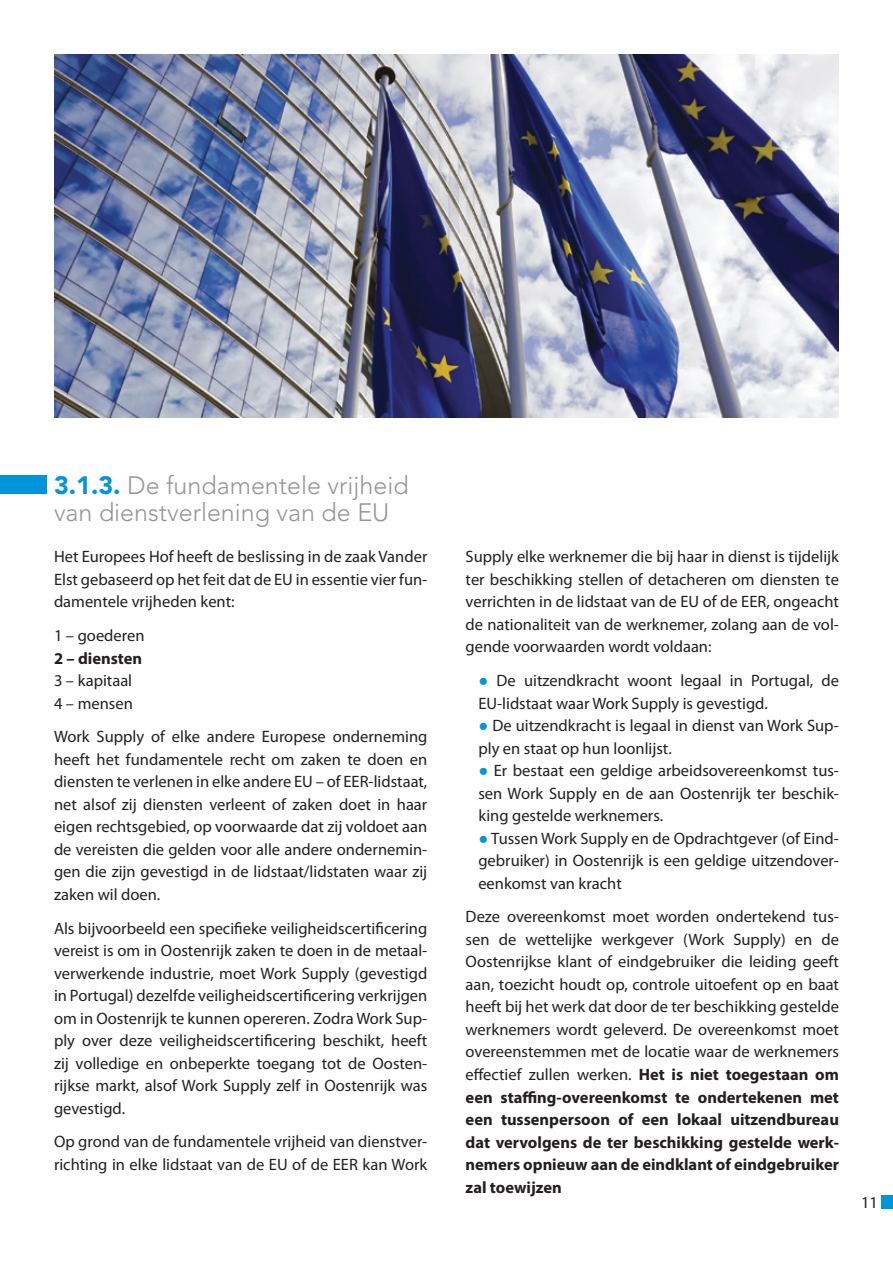
<style>
.page{position:relative;width:893px;height:1263px;background:#fff}
.page>*{position:absolute;margin:0;border:0;box-sizing:border-box;transform-origin:0 0}
.t1{font:300 25.05px/27.2px "Avenir LT Std";color:#949698}
.t2{font:16.5px/22.5px "Myriad Pro";color:#231f20;text-align:justify}
.t3{font:700 16.5px "Myriad Pro";color:#231f20}
.s1{font-weight:900;color:#0095da}
.s2{font-family:"Arial";color:#0095da}
.s3{font-weight:700}
</style>
<div class="page">
<div style="left:882px;top:1195px;width:11px;height:14px;background:#0095da"></div>
<div style="left:0;top:475px;width:46px;height:19px;background:#0095da"></div>
<img style="left:54px;top:54px;width:785px;height:363px">
<h1 class="t1" style="left:54px;top:472px;width:356px"><span class="s1">3.1.3.</span> De fundamentele vrijheid van dienstverlening van de EU</h1>
<p class="t2" style="left:54px;top:545px;width:375px">Het Europees Hof heeft de beslissing in de zaak Vander Elst gebaseerd op het feit dat de EU in essentie vier fun&shy;damentele vrijheden kent:</p>
<p class="t2" style="left:54px;top:624px;width:92px">1 – goederen</p>
<p class="t3" style="left:54px;top:647px;width:90px">2 – diensten</p>
<p class="t2" style="left:54px;top:669px;width:80px">3 – kapitaal<br>4 – mensen</p>
<p class="t2" style="left:54px;top:725px;width:375px">Work Supply of elke andere Europese onderneming heeft het fundamentele recht om zaken te doen en diensten te verlenen in elke andere EU – of EER-lidstaat, net alsof zij diensten verleent of zaken doet in haar eigen rechtsgebied, op voorwaarde dat zij voldoet aan de vereisten die gelden voor alle andere ondernemin&shy;gen die zijn gevestigd in de lidstaat/lidstaten waar zij zaken wil doen.</p>
<p class="t2" style="left:54px;top:916px;width:375px">Als bijvoorbeeld een specifieke veiligheidscertificering vereist is om in Oostenrijk zaken te doen in de metaal&shy;verwerkende industrie, moet Work Supply (gevestigd in Portugal) dezelfde veiligheidscertificering verkrijgen om in Oostenrijk te kunnen opereren. Zodra Work Sup&shy;ply over deze veiligheidscertificering beschikt, heeft zij volledige en onbeperkte toegang tot de Oosten&shy;rijkse markt, alsof Work Supply zelf in Oostenrijk was gevestigd.</p>
<p class="t2" style="left:54px;top:1130px;width:375px">Op grond van de fundamentele vrijheid van dienstver&shy;richting in elke lidstaat van de EU of de EER kan Work</p>
<p class="t2" style="left:466px;top:545px;width:375px">Supply elke werknemer die bij haar in dienst is tijdelijk ter beschikking stellen of detacheren om diensten te verrichten in de lidstaat van de EU of de EER, ongeacht de nationaliteit van de werknemer, zolang aan de vol&shy;gende voorwaarden wordt voldaan:</p>
<p class="t2" style="left:478px;top:669px;width:362px"><span class="s2">●</span> De uitzendkracht woont legaal in Portugal, de<br>EU-lidstaat waar Work Supply is gevestigd.</p>
<p class="t2" style="left:478px;top:714px;width:362px"><span class="s2">●</span> De uitzendkracht is legaal in dienst van Work Sup&shy;ply en staat op hun loonlijst.</p>
<p class="t2" style="left:478px;top:759px;width:362px"><span class="s2">●</span> Er bestaat een geldige arbeidsovereenkomst tus&shy;sen Work Supply en de aan Oostenrijk ter beschik&shy;king gestelde werknemers.</p>
<p class="t2" style="left:478px;top:827px;width:362px"><span class="s2">●</span> Tussen Work Supply en de Opdrachtgever (of Eind&shy;gebruiker) in Oostenrijk is een geldige uitzendover&shy;eenkomst van kracht</p>
<p class="t2" style="left:466px;top:905px;width:375px">Deze overeenkomst moet worden ondertekend tus&shy;sen de wettelijke werkgever (Work Supply) en de Oostenrijkse klant of eindgebruiker die leiding geeft aan, toezicht houdt op, controle uitoefent op en baat heeft bij het werk dat door de ter beschikking gestelde werknemers wordt geleverd. De overeenkomst moet overeenstemmen met de locatie waar de werknemers effectief zullen werken. <span class="s3">Het is niet toegestaan om een staffing-overeenkomst te ondertekenen met een tussenpersoon of een lokaal uitzendbureau dat vervolgens de ter beschikking gestelde werk&shy;nemers opnieuw aan de eindklant of eindgebruiker zal toewijzen</span></p>
<p class="t2" style="left:861px;top:1190px;width:18px">11</p>
</div>
